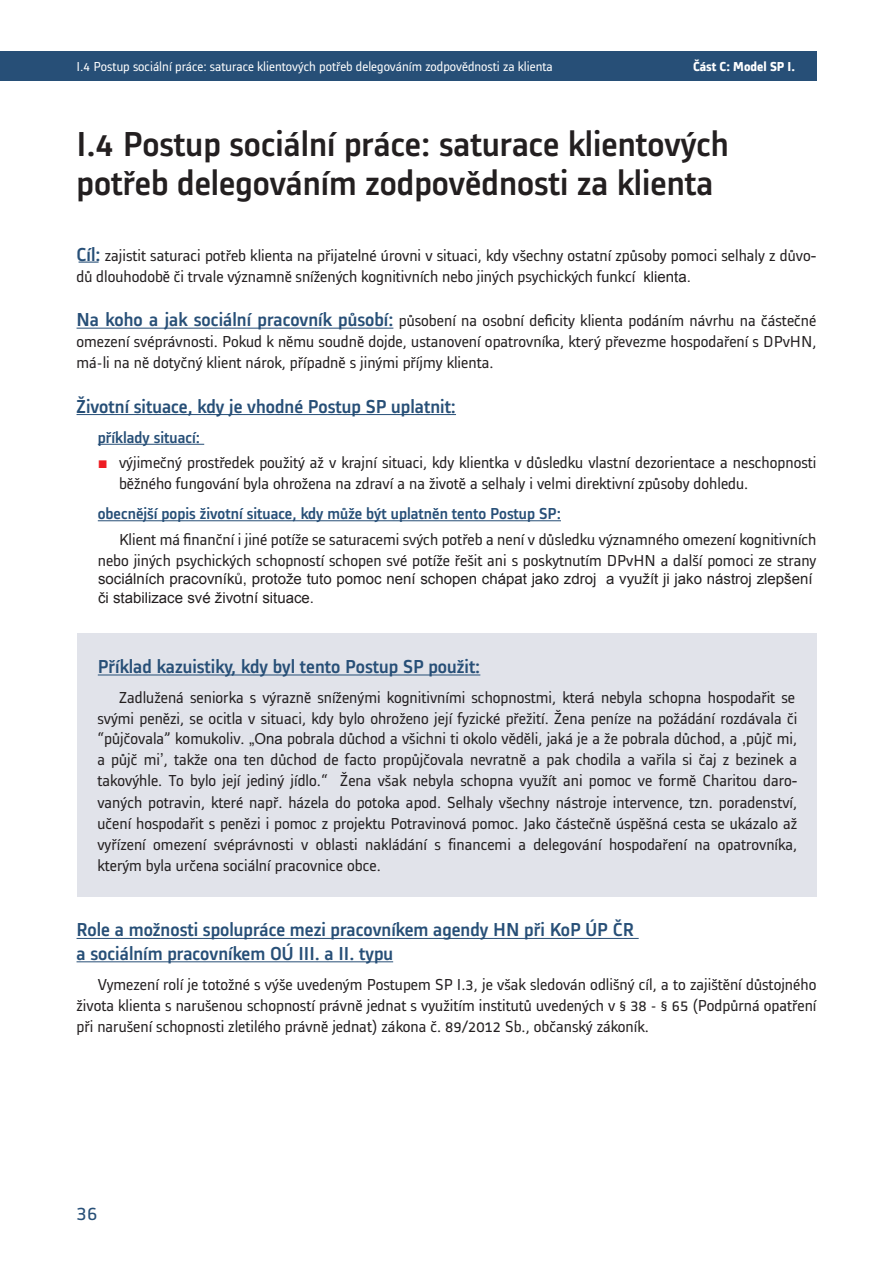
<style>
.page{position:relative;width:893px;height:1263px;background:#fff}
.page>*{position:absolute;margin:0;border:0;box-sizing:border-box;transform-origin:0 0}
.t1{font:500 36px "Alstom";color:#231f20}
.t2{font:21px "Alstom";color:#274f77}
.t3{font:500 19.5px "Alstom";color:#274f77}
.t4{font:16.5px/21px "Alstom";color:#231f20}
.t5{font:500 16.5px "Alstom";color:#274f77}
.t6{font:15px/19px "Arial";color:#231f20}
.t7{font:13.5px "Alstom";color:#fff}
.t8{font:700 13.5px "Alstom";color:#fff}
.s1{font-weight:500;font-size:19.5px;color:#274f77}
.s2{font-family:"Arial";font-size:15px}
.s3{font-family:"Arial";color:#ee1d23}
.s4{font-family:"Arial"}
</style>
<div class="page">
<div style="left:77px;top:634px;width:739px;height:263px;background:#e1e3ea"></div>
<div style="left:0;top:51px;width:816px;height:30px;background:#274f77"></div>
<hr style="left:77px;top:328px;width:316px;height:1px;background:#274f77">
<hr style="left:77px;top:414px;width:379px;height:1px;background:#274f77">
<hr style="left:98px;top:444px;width:106px;height:1px;background:#274f77">
<hr style="left:98px;top:520px;width:463px;height:1px;background:#274f77">
<hr style="left:98px;top:674px;width:382px;height:1px;background:#274f77">
<hr style="left:77px;top:938px;width:562px;height:1px;background:#274f77">
<hr style="left:77px;top:961px;width:316px;height:1px;background:#274f77">
<svg style="left:79px;top:262px;width:20px;height:1px"></svg>
<p class="t7" style="left:77px;top:57px;width:478px">I.4 Postup sociální práce: saturace klientových potřeb delegováním zodpovědnosti za klienta</p>
<p class="t8" style="left:693px;top:57px;width:104px">Část C: Model SP I.</p>
<p class="t1" style="left:77px;top:120px;width:654px">I.4 Postup sociální práce: saturace klientových</p>
<p class="t1" style="left:77px;top:159px;width:638px">potřeb delegováním zodpovědnosti za klienta</p>
<p class="t4" style="left:77px;top:243px;width:741px"><span class="s1">Cíl:</span> zajistit saturaci potřeb klienta na přijatelné úrovni v situaci, kdy všechny ostatní způsoby pomoci selhaly z důvo&shy;dů dlouhodobě či trvale významně snížených kognitivních nebo jiných psychických funkcí <span class="s2">klienta.</span></p>
<p class="t4" style="left:77px;top:309px;width:741px;text-align:justify"><span class="s1">Na koho a jak sociální pracovník působí:</span> působení na osobní deficity klienta podáním návrhu na částečné omezení svéprávnosti. Pokud k němu soudně dojde, ustanovení opatrovníka, který převezme hospodaření s DPvHN, má-li na ně dotyčný klient nárok, případně s jinými příjmy klienta.</p>
<p class="t3" style="left:77px;top:393px;width:381px">Životní situace, kdy je vhodné Postup SP uplatnit:</p>
<p class="t5" style="left:98px;top:426px;width:104px">příklady situací:</p>
<p class="t4" style="left:119px;top:451px;width:699px;text-indent:-21px"><span class="s3">■</span> výjimečný prostředek použitý až v krajní situaci, kdy klientka v důsledku vlastní dezorientace a neschopnosti běžného fungování byla ohrožena na zdraví a na životě a selhaly i velmi direktivní způsoby dohledu.</p>
<p class="t5" style="left:98px;top:502px;width:465px">obecnější popis životní situace, kdy může být uplatněn tento Postup SP:</p>
<p class="t4" style="left:98px;top:527px;width:720px;text-align:right">Klient má finanční i jiné potíže se saturacemi svých potřeb a není v důsledku významného omezení kognitivních nebo jiných psychických schopností schopen své potíže řešit ani s poskytnutím DPvHN a další pomoci ze strany</p>
<p class="t6" style="left:98px;top:570px;width:716px">sociálních pracovníků, protože tuto pomoc není schopen chápat jako zdroj a využít ji jako nástroj zlepšení či stabilizace své životní situace.</p>
<p class="t3" style="left:98px;top:653px;width:384px">Příklad kazuistiky, kdy byl tento Postup SP použit:</p>
<p class="t4" style="left:97px;top:686px;width:701px;text-indent:22px">Zadlužená seniorka s výrazně sníženými kognitivními schopnostmi, která nebyla schopna hospodařit se svými penězi, se ocitla v situaci, kdy bylo ohroženo její fyzické přežití. Žena peníze na požádání rozdávala či “půjčovala” komukoliv. <span class="s4">„</span><span class="s2">Ona</span> pobrala důchod a všichni ti okolo věděli, jaká je a že pobrala důchod<span class="s4">,</span> a <span class="s4">,</span>půjč mi, a půjč mi<span class="s4">’</span>, takže ona ten důchod de facto propůjčovala nevratně a pak chodila a vařila si čaj z bezinek a takovýhle. To bylo její jediný jídlo.“ Žena však nebyla schopna využít ani pomoc ve formě Charitou daro&shy;vaných potravin, které např. házela do potoka apod. Selhaly všechny nástroje intervence, tzn. poradenství, učení hospodařit s penězi i pomoc z projektu Potravinová pomoc. Jako částečně úspěšná cesta se ukázalo až vyřízení omezení svéprávnosti v oblasti nakládání s financemi a delegování hospodaření na opatrovníka, kterým byla určena sociální pracovnice obce.</p>
<p class="t3" style="left:77px;top:916px;width:559px">Role a možnosti spolupráce mezi pracovníkem agendy HN při KoP ÚP ČR</p>
<p class="t3" style="left:77px;top:940px;width:318px">a sociálním pracovníkem OÚ III. a II. typu</p>
<p class="t4" style="left:77px;top:972px;width:741px;text-align:justify;text-indent:21px">Vymezení rolí je totožné s výše uvedeným Postupem SP I.3, je však sledován odlišný cíl, a to zajištění důstojného života klienta s narušenou schopností právně jednat s využitím institutů uvedených v § 38 - § 65 (Podpůrná opatření při narušení schopnosti zletilého právně jednat) zákona č. 89/2012 Sb., občanský zákoník.</p>
<p class="t2" style="left:77px;top:1199px;width:23px">36</p>
</div>
